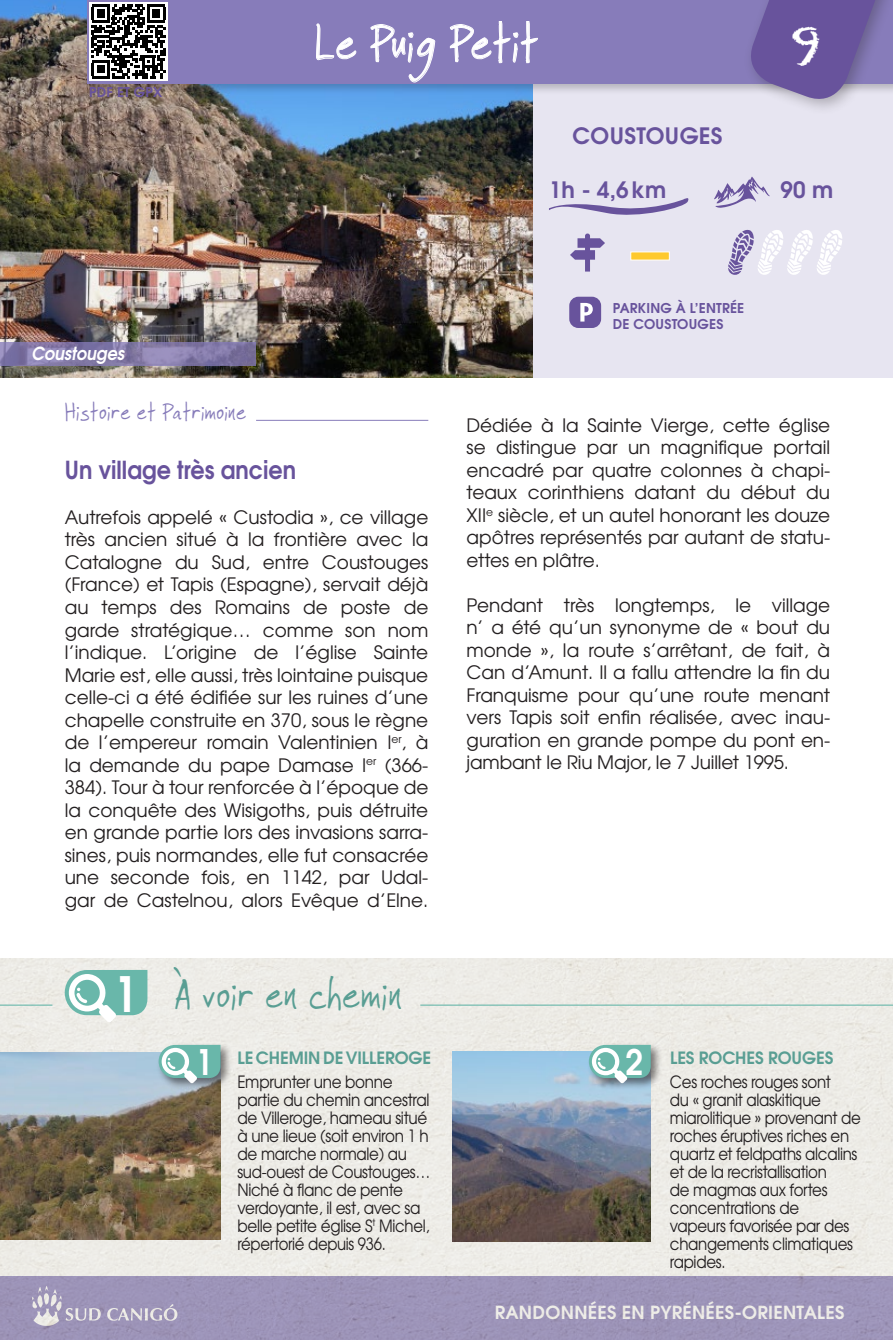
<style>
.page{position:relative;width:893px;height:1340px;background:#fff}
.page>*{position:absolute;margin:0;border:0;box-sizing:border-box;transform-origin:0 0}
.t1{font:54.9px "Faraco Hand";color:#fff;scale:.86 1}
.t2{font:700 48.6px "Te X Gyre Adventor";color:#fff;scale:.9 1}
.t3{font:47.02px "Faraco Hand";color:#599e93;scale:.86 1}
.t4{font:45px "Eraser";color:#fff}
.t5{font:700 35.1px "Te X Gyre Adventor";color:#fff;scale:.9 1}
.t6{font:26.1px "Faraco Hand";color:#877cba;scale:.86 1}
.t7{font:700 24.75px "Te X Gyre Adventor";color:#68539c;scale:.9 1}
.t8{font:700 22.5px "Te X Gyre Adventor";letter-spacing:.015em;color:#68539c}
.t9{font:18.45px/22.5px "Te X Gyre Adventor";color:#231f20;text-align:justify}
.t10{font:700 18px "Te X Gyre Adventor";letter-spacing:.015em;color:#fff}
.t11{font:italic 700 18px "Te X Gyre Adventor";color:#fff;scale:.9 1}
.t12{font:16.88px/18px "Te X Gyre Adventor";letter-spacing:-.02em;color:#231f20;scale:.89 1}
.t13{font:16.88px/18px "Te X Gyre Adventor";letter-spacing:-.02em;color:#231f20;scale:.9 1}
.t14{font:700 16.88px "Te X Gyre Adventor";letter-spacing:-.005em;color:#599e93}
.t15{font:700 13.5px/15.8px "Te X Gyre Adventor";letter-spacing:.015em;color:#68539c}
</style>
<div class="page">
<img style="left:0;top:958px;width:893px;height:381px">
<img style="left:0;top:1052px;width:221px;height:187px">
<img style="left:452px;top:1051px;width:199px;height:190px">
<hr style="left:420px;top:1004px;width:473px;height:1px;background:#69b7aa">
<hr style="left:0;top:1004px;width:52px;height:1px;background:#69b7aa">
<div style="left:156px;top:1042px;width:76px;height:47px;background:#231f20;opacity:.58"></div>
<svg style="left:159px;top:1044px;width:62px;height:39px"></svg>
<svg style="left:65px;top:969px;width:82px;height:53px"></svg>
<div style="left:586px;top:1042px;width:76px;height:47px;background:#231f20;opacity:.58"></div>
<svg style="left:589px;top:1044px;width:62px;height:39px"></svg>
<div style="left:532px;top:0;width:361px;height:377px;background:#e7e5f1"></div>
<img style="left:0;top:0;width:532px;height:377px">
<hr style="left:256px;top:420px;width:172px;height:1px;background:#877cba">
<svg style="left:549px;top:198px;width:140px;height:17px"></svg>
<svg style="left:570px;top:233px;width:35px;height:38px"></svg>
<svg style="left:630px;top:251px;width:40px;height:10px"></svg>
<div style="left:569px;top:297px;width:32px;height:31px;background:#68539c;border-radius:9px"></div>
<svg style="left:580px;top:303px;width:13px;height:18px"></svg>
<div style="left:85px;top:0;width:808px;height:95px;background:#231f20;opacity:.25"></div>
<div style="left:87px;top:0;width:806px;height:83px;background:#877cba"></div>
<div style="left:743px;top:0;width:150px;height:116px;background:#231f20;opacity:.3"></div>
<svg style="left:743px;top:0;width:139px;height:107px"></svg>
<svg style="left:316px;top:24px;width:40px;height:36px"></svg>
<svg style="left:370px;top:24px;width:65px;height:58px"></svg>
<svg style="left:450px;top:21px;width:88px;height:42px"></svg>
<svg style="left:0;top:342px;width:256px;height:23px;background:#837aa8"></svg>
<svg style="left:728px;top:229px;width:114px;height:46px"></svg>
<svg style="left:89px;top:2px;width:79px;height:79px"></svg>
<svg style="left:92px;top:5px;width:73px;height:73px;background:#666"></svg>
<svg style="left:714px;top:177px;width:56px;height:31px"></svg>
<p class="t15" style="left:89px;top:82px;width:75px">PDF ET GPX</p>
<p class="t11" style="left:32px;top:338px;width:105px">Coustouges</p>
<p class="t1" style="left:315px;top:9px;width:262px">Le Puig Petit</p>
<p class="t4" style="left:792px;top:18px;width:30px">9</p>
<p class="t8" style="left:573px;top:116px;width:151px">COUSTOUGES</p>
<p class="t8" style="left:549px;top:170px;width:119px">1h - 4,6 km</p>
<p class="t8" style="left:781px;top:170px;width:54px">90 m</p>
<p class="t15" style="left:613px;top:299px;width:133px">PARKING À L’ENTRÉE<br>DE COUSTOUGES</p>
<p class="t6" style="left:65px;top:396px;width:213px">Histoire et Patrimoine</p>
<p class="t7" style="left:65px;top:448px;width:259px">Un village très ancien</p>
<p class="t9" style="left:65px;top:505px;width:365px">Autrefois appelé « Custodia », ce village très ancien situé à la frontière avec la Catalogne du Sud, entre Coustouges (France) et Tapis (Espagne), servait déjà au temps des Romains de poste de garde stratégique… comme son nom l’indique. L’origine de l’église Sainte Marie est, elle aussi, très lointaine puisque celle-ci a été édifiée sur les ruines d’une chapelle construite en 370, sous le règne de l’empereur romain Valentinien I<sup>er</sup>, à la demande du pape Damase I<sup>er</sup> (366- 384). Tour à tour renforcée à l’époque de la conquête des Wisigoths, puis détruite en grande partie lors des invasions sarra&shy;sines, puis normandes, elle fut consacrée une seconde fois, en 1142, par Udal&shy;gar de Castelnou, alors Evêque d’Elne.</p>
<p class="t2" style="left:113px;top:952px;width:29px">1</p>
<p class="t3" style="left:173px;top:965px;width:269px">À voir en chemin</p>
<p class="t14" style="left:238px;top:1042px;width:195px">LE CHEMIN DE VILLEROGE</p>
<p class="t13" style="left:237px;top:1071px;width:216px">Emprunter une bonne partie du chemin ancestral de Villeroge, hameau situé à une lieue (soit environ 1 h de marche normale) au sud-ouest de Coustouges…<br>Niché à flanc de pente verdoyante, il est, avec sa belle petite église S<sup>t</sup> Michel, répertorié depuis 936.</p>
<p class="t5" style="left:195px;top:1031px;width:21px">1</p>
<p class="t9" style="left:467px;top:412px;width:365px">Dédiée à la Sainte Vierge, cette église se distingue par un magnifique portail encadré par quatre colonnes à chapi&shy;teaux corinthiens datant du début du XII<sup>e</sup> siècle, et un autel honorant les douze apôtres représentés par autant de statu&shy;ettes en plâtre.</p>
<p class="t9" style="left:467px;top:592px;width:365px">Pendant très longtemps, le village n’ a été qu’un synonyme de « bout du monde », la route s’arrêtant, de fait, à Can d’Amunt. Il a fallu attendre la fin du Franquisme pour qu’une route menant vers Tapis soit enfin réalisée, avec inau&shy;guration en grande pompe du pont en&shy;jambant le Riu Major, le 7 Juillet 1995.</p>
<p class="t5" style="left:626px;top:1031px;width:21px">2</p>
<p class="t14" style="left:670px;top:1042px;width:165px">LES ROCHES ROUGES</p>
<p class="t12" style="left:670px;top:1071px;width:216px">Ces roches rouges sont<br>du « granit alaskitique miarolitique » provenant de roches éruptives riches en quartz et feldpaths alcalins et de la recristallisation<br>de magmas aux fortes concentrations de<br>vapeurs favorisée par des changements climatiques rapides.</p>
<p class="t10" style="left:495px;top:1296px;width:351px">RANDONNÉES EN PYRÉNÉES-ORIENTALES</p>
</div>
